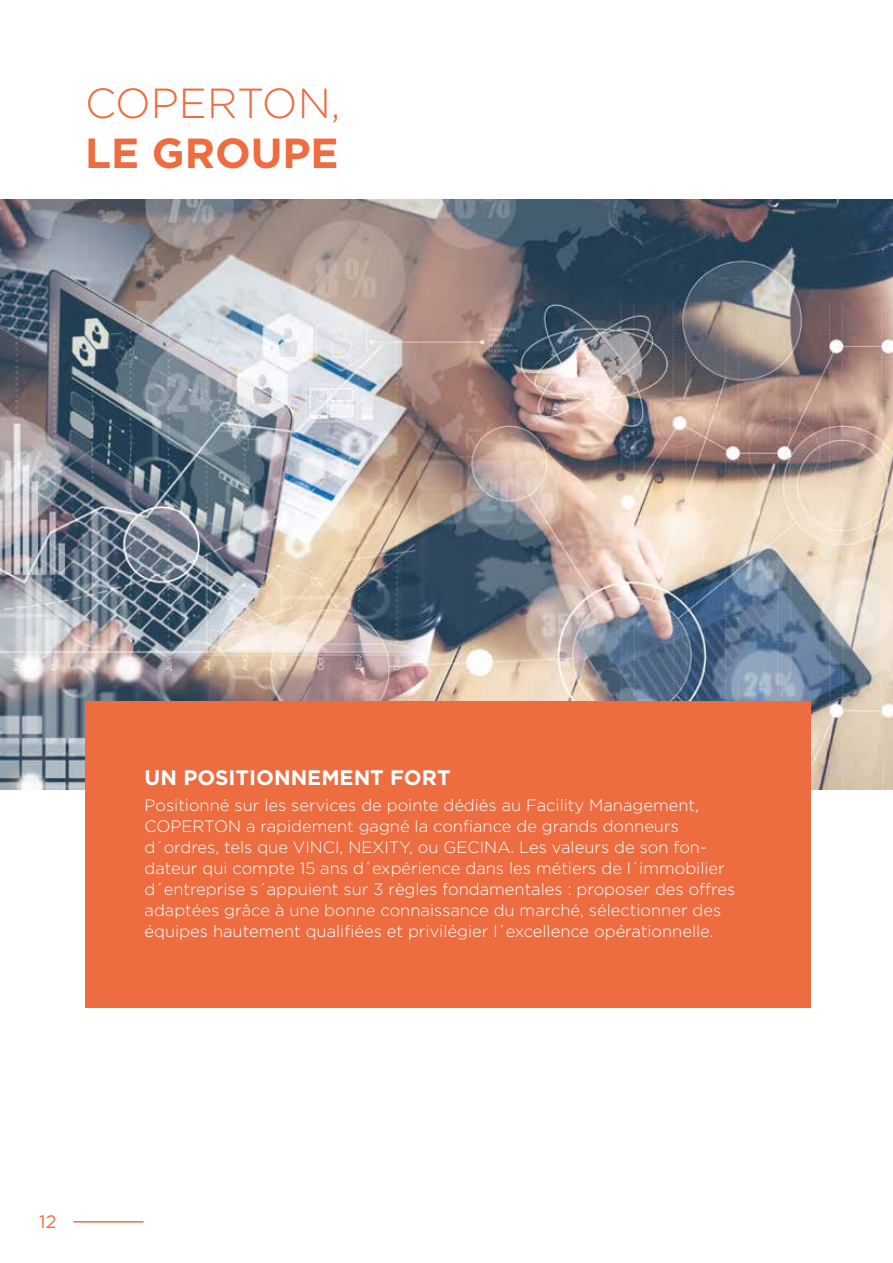
<style>
.page{position:relative;width:893px;height:1263px;background:#fff}
.page>*{position:absolute;margin:0;border:0;box-sizing:border-box;transform-origin:0 0}
.t1{font:300 42px "Gotham";color:#ed6d41}
.t2{font:700 42px "Gotham";color:#ed6d41}
.t3{font:700 21px "Gotham";color:#fff}
.t4{font:18px "Gotham";color:#ed6d41}
.t5{font:300 16.5px/21px "Gotham";color:#fff}
</style>
<div class="page">
<hr style="left:73px;top:1221px;width:70px;height:1px;background:#ed6d41">
<img style="left:0;top:199px;width:893px;height:591px">
<div style="left:85px;top:702px;width:725px;height:306px;background:#ed6d41"></div>
<h1 class="t1" style="left:85px;top:81px;width:257px">COPERTON,</h1>
<h1 class="t2" style="left:85px;top:129px;width:255px">LE GROUPE</h1>
<p class="t3" style="left:145px;top:766px;width:308px">UN POSITIONNEMENT FORT</p>
<p class="t5" style="left:145px;top:794px;width:592px">Positionné sur les services de pointe dédiés au Facility Management, COPERTON a rapidement gagné la confiance de grands donneurs d´ordres, tels que VINCI, NEXITY, ou GECINA. Les valeurs de son fon&shy;dateur qui compte 15 ans d´expérience dans les métiers de l´immobilier d´entreprise s´appuient sur 3 règles fondamentales : proposer des offres adaptées grâce à une bonne connaissance du marché, sélectionner des équipes hautement qualifiées et privilégier l´excellence opérationnelle.</p>
<p class="t4" style="left:39px;top:1212px;width:19px">12</p>
</div>
